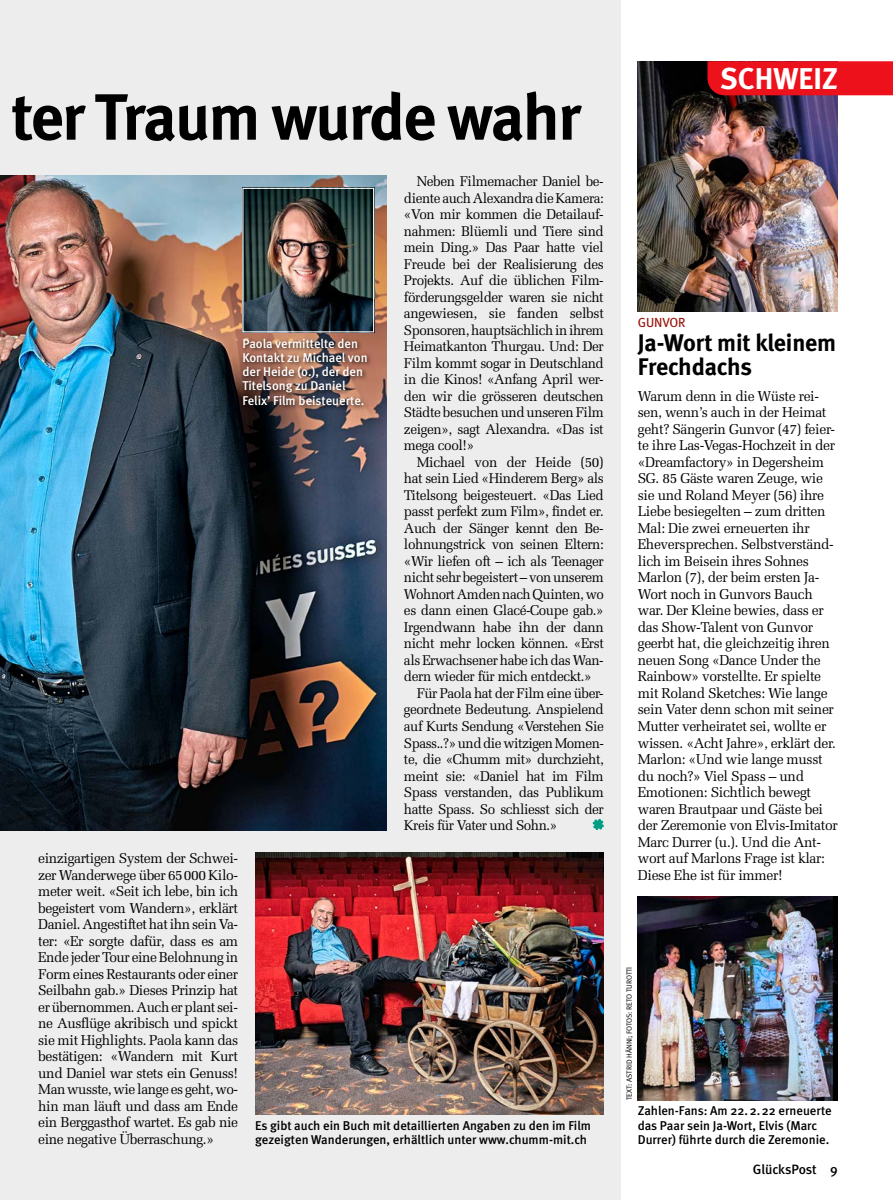
<style>
.page{position:relative;width:893px;height:1200px;background:#fff}
.page>*{position:absolute;margin:0;border:0;box-sizing:border-box;transform-origin:0 0}
.t1{font:700 65.25px "Meta";letter-spacing:-.02em;color:#000}
.t2{font:700 30px "Meta";letter-spacing:.005em;color:#fff}
.t3{font:700 24px/24px "Meta";letter-spacing:-.005em;color:#000}
.t4{font:14.25px/16.5px "Melior LT Std";letter-spacing:-.025em;color:#000;text-align:justify}
.t5{font:14.1px/16.5px "Melior LT Std";letter-spacing:-.03em;color:#000;text-align:justify;scale:.96 1}
.t6{font:14.1px "Melior LT Std";letter-spacing:-.03em;color:#000}
.t7{font:14.1px "Melior LT Std";letter-spacing:-.03em;color:#000;scale:.95 1}
.t8{font:500 13.5px "Meta";letter-spacing:-.005em;color:#000}
.t9{font:13.2px "Meta";letter-spacing:-.01em;color:#99130b}
.t10{font:500 12.75px/14.2px "Meta";color:#000}
.t11{font:500 12.75px/14.2px "Meta";color:#fff}
.t12{font:7.5px "Meta Normal";letter-spacing:-.005em;color:#000}
</style>
<div class="page">
<div style="left:0;top:0;width:621px;height:1199px;background:#ededed"></div>
<img style="left:638px;top:61px;width:200px;height:251px">
<img style="left:638px;top:896px;width:200px;height:203px">
<img style="left:0;top:175px;width:387px;height:654px">
<img style="left:255px;top:852px;width:349px;height:261px">
<img style="left:244px;top:190px;width:128px;height:140px">
<div style="left:242px;top:188px;width:132px;height:144px;border:1px solid #fff"></div>
<div style="left:707px;top:61px;width:186px;height:34px;background:#ed111c"></div>
<div style="left:239px;top:335px;width:134px;height:76px;background:#000;opacity:.8"></div>
<svg style="left:593px;top:818px;width:11px;height:11px"></svg>
<h1 class="t1" style="left:11px;top:78px;width:571px">ter Traum wurde wahr</h1>
<p class="t11" style="left:242px;top:336px;width:127px">Paola vermittelte den<br>Kontakt zu Michael von der Heide (o.), der den<br>Titelsong zu Daniel<br>Felix’ Film beisteuerte.</p>
<p class="t5" style="left:404px;top:173px;width:210px;text-indent:13px">Neben Filmemacher Daniel be&shy;diente auch Alexandra die Kamera: «Von mir kommen die Detailauf&shy;nahmen: Blüemli und Tiere sind mein Ding.» Das Paar hatte viel Freude bei der Realisierung des Projekts. Auf die üblichen Film&shy;förderungsgelder waren sie nicht angewiesen, sie fanden selbst Sponsoren, hauptsächlich in ihrem Heimatkanton Thurgau. Und: Der Film kommt sogar in Deutschland in die Kinos! «Anfang April wer&shy;den wir die grösseren deutschen Städte besuchen und unseren Film zeigen», sagt Alexandra. «Das ist mega cool!»</p>
<p class="t6" style="left:417px;top:453px;width:188px">Michael von der Heide (50)</p>
<p class="t5" style="left:404px;top:470px;width:210px">hat sein Lied «Hinderem Berg» als</p>
<p class="t5" style="left:404px;top:486px;width:210px">Titelsong beigesteuert. «Das Lied</p>
<p class="t5" style="left:404px;top:503px;width:210px">passt perfekt zum Film», findet er.</p>
<p class="t5" style="left:404px;top:519px;width:210px">Auch der Sänger kennt den Be-</p>
<p class="t5" style="left:404px;top:536px;width:210px">lohnungstrick von seinen Eltern:</p>
<p class="t5" style="left:404px;top:552px;width:210px">«Wir liefen oft – ich als Teenager</p>
<p class="t7" style="left:404px;top:569px;width:212px">nicht sehr begeistert – von unserem</p>
<p class="t7" style="left:404px;top:585px;width:212px">Wohnort Amden nach Quinten, wo</p>
<p class="t5" style="left:404px;top:602px;width:210px">es dann einen Glacé--Coupe gab.»</p>
<p class="t6" style="left:404px;top:618px;width:201px">Irgendwann habe ihn der dann</p>
<p class="t5" style="left:404px;top:635px;width:210px">nicht mehr locken können. «Erst</p>
<p class="t5" style="left:404px;top:651px;width:210px">als Erwachsener habe ich das Wan-</p>
<p class="t5" style="left:404px;top:668px;width:197px">dern wieder für mich entdeckt.»</p>
<p class="t5" style="left:417px;top:684px;width:196px">Für Paola hat der Film eine über-</p>
<p class="t5" style="left:404px;top:701px;width:210px">geordnete Bedeutung. Anspielend</p>
<p class="t5" style="left:404px;top:717px;width:210px">auf Kurts Sendung «Verstehen Sie</p>
<p class="t5" style="left:404px;top:734px;width:210px">Spass..?» und die witzigen Momen-</p>
<p class="t5" style="left:404px;top:750px;width:210px">te, die «Chumm mit» durchzieht,</p>
<p class="t6" style="left:404px;top:767px;width:201px">meint sie: «Daniel hat im Film</p>
<p class="t5" style="left:404px;top:783px;width:210px">Spass verstanden, das Publikum</p>
<p class="t5" style="left:404px;top:800px;width:210px">hatte Spass. So schliesst sich der</p>
<p class="t5" style="left:404px;top:816px;width:161px">Kreis für Vater und Sohn.»</p>
<p class="t4" style="left:38px;top:849px;width:201px">einzigartigen System der Schwei&shy;zer Wanderwege über 65000 Kilo&shy;meter weit. «Seit ich lebe, bin ich begeistert vom Wandern», erklärt Daniel. Angestiftet hat ihn sein Va&shy;ter: «Er sorgte dafür, dass es am Ende jeder Tour eine Belohnung in Form eines Restaurants oder einer Seilbahn gab.» Dieses Prinzip hat er übernommen. Auch er plant sei&shy;ne Ausflüge akribisch und spickt sie mit Highlights. Paola kann das bestätigen: «Wandern mit Kurt und Daniel war stets ein Genuss!<br>Man wusste, wie lange es geht, wo&shy;hin man läuft und dass am Ende ein Berggasthof wartet. Es gab nie eine negative Überraschung.»</p>
<p class="t10" style="left:255px;top:1117px;width:337px">Es gibt auch ein Buch mit detaillierten Angaben zu den im Film gezeigten Wanderungen, erhältlich unter www.chumm-mit.ch</p>
<h2 class="t2" style="left:720px;top:60px;width:119px">SCHWEIZ</h2>
<p class="t9" style="left:638px;top:315px;width:49px">GUNVOR</p>
<h3 class="t3" style="left:638px;top:330px;width:200px">Ja-Wort mit kleinem<br>Frechdachs</h3>
<p class="t4" style="left:638px;top:387px;width:201px;text-align:left">Warum denn in die Wüste rei&shy;sen, wenn’s auch in der Heimat geht? Sängerin Gunvor (47) feier&shy;te ihre Las-Vegas-Hochzeit in der «Dreamfactory» in Degersheim<br>SG. 85 Gäste waren Zeuge, wie sie und Roland Meyer (56) ihre<br>Liebe besiegelten – zum dritten<br>Mal: Die zwei erneuerten ihr<br>Eheversprechen. Selbstverständ&shy;lich im Beisein ihres Sohnes<br>Marlon (7), der beim ersten Ja-<br>Wort noch in Gunvors Bauch war. Der Kleine bewies, dass er das Show-Talent von Gunvor geerbt hat, die gleichzeitig ihren neuen Song «Dance Under the<br>Rainbow» vorstellte. Er spielte mit Roland Sketches: Wie lange sein Vater denn schon mit seiner<br>Mutter verheiratet sei, wollte er wissen. «Acht Jahre», erklärt der.<br>Marlon: «Und wie lange musst du noch?» Viel Spass – und<br>Emotionen: Sichtlich bewegt waren Brautpaar und Gäste bei der Zeremonie von Elvis-Imitator<br>Marc Durrer (u.). Und die Ant&shy;wort auf Marlons Frage ist klar:<br>Diese Ehe ist für immer!</p>
<p class="t12" style="left:625px;top:1100px;width:135px;rotate:-90deg">TEXT: ASTRID HÄNNI; FOTOS: RETO TUROTTI</p>
<p class="t10" style="left:638px;top:1103px;width:195px">Zahlen-Fans: Am 22.2.22 erneuerte das Paar sein Ja-Wort, Elvis (Marc<br>Durrer) führte durch die Zeremonie.</p>
<p class="t8" style="left:753px;top:1160px;width:86px">GlücksPost 9</p>
</div>
